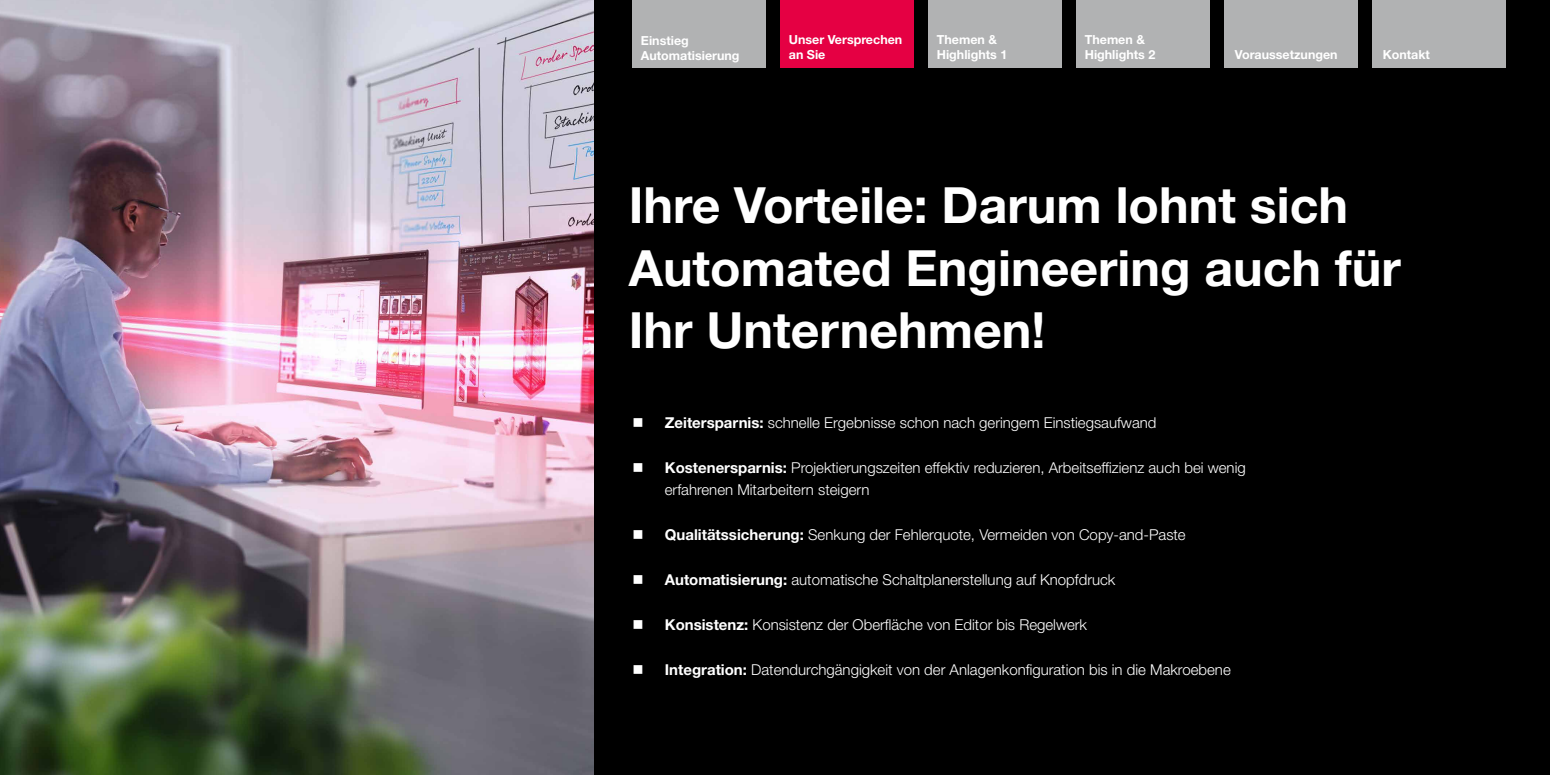
<style>
.page{position:relative;width:1550px;height:775px;background:#000}
.page>*{position:absolute;margin:0;border:0;box-sizing:border-box;transform-origin:0 0}
.t1{font:700 50px/62.5px "Helvetica Neue LT Pro";color:#fff}
.t2{font:300 15px/22.5px "Helvetica Neue LT Pro";color:#fff}
.t3{font:700 12.5px/15px "Helvetica Neue LT Pro";color:#fff}
.s1{font-weight:700}
</style>
<div class="page">
<img style="left:0;top:0;width:594px;height:775px">
<div style="left:632px;top:0;width:134px;height:68px;background:#b1b2b3"></div>
<div style="left:780px;top:0;width:134px;height:68px;background:#e50043"></div>
<div style="left:928px;top:0;width:134px;height:68px;background:#b1b2b3"></div>
<div style="left:1224px;top:0;width:134px;height:68px;background:#b1b2b3"></div>
<div style="left:1076px;top:0;width:134px;height:68px;background:#b1b2b3"></div>
<div style="left:1372px;top:0;width:134px;height:68px;background:#b1b2b3"></div>
<p class="t3" style="left:641px;top:33px;width:100px">Einstieg<br>Automatisierung</p>
<p class="t3" style="left:789px;top:32px;width:115px">Unser Versprechen an Sie</p>
<p class="t3" style="left:937px;top:32px;width:72px">Themen &amp;<br>Highlights 1</p>
<p class="t3" style="left:1085px;top:32px;width:72px">Themen &amp;<br>Highlights 2</p>
<p class="t3" style="left:1235px;top:47px;width:104px">Voraussetzungen</p>
<p class="t3" style="left:1383px;top:47px;width:49px">Kontakt</p>
<h1 class="t1" style="left:629px;top:173px;width:774px">Ihre Vorteile: Darum lohnt sich<br>Automated Engineering auch für<br>Ihr Unternehmen!</h1>
<p class="t2" style="left:632px;top:411px;width:526px">■ <span class="s1">Zeitersparnis:</span> schnelle Ergebnisse schon nach geringem Einstiegsaufwand</p>
<p class="t2" style="left:665px;top:456px;width:582px;text-indent:-33px">■ <span class="s1">Kostenersparnis:</span> Projektierungszeiten effektiv reduzieren, Arbeitseffizienz auch bei wenig erfahrenen Mitarbeitern steigern</p>
<p class="t2" style="left:632px;top:523px;width:555px">■ <span class="s1">Qualitätssicherung:</span> Senkung der Fehlerquote, Vermeiden von Copy-and-Paste</p>
<p class="t2" style="left:632px;top:568px;width:485px">■ <span class="s1">Automatisierung:</span> automatische Schaltplanerstellung auf Knopfdruck</p>
<p class="t2" style="left:632px;top:613px;width:456px">■ <span class="s1">Konsistenz:</span> Konsistenz der Oberfläche von Editor bis Regelwerk</p>
<p class="t2" style="left:632px;top:658px;width:600px">■ <span class="s1">Integration:</span> Datendurchgängigkeit von der Anlagenkonfiguration bis in die Makroebene</p>
</div>
